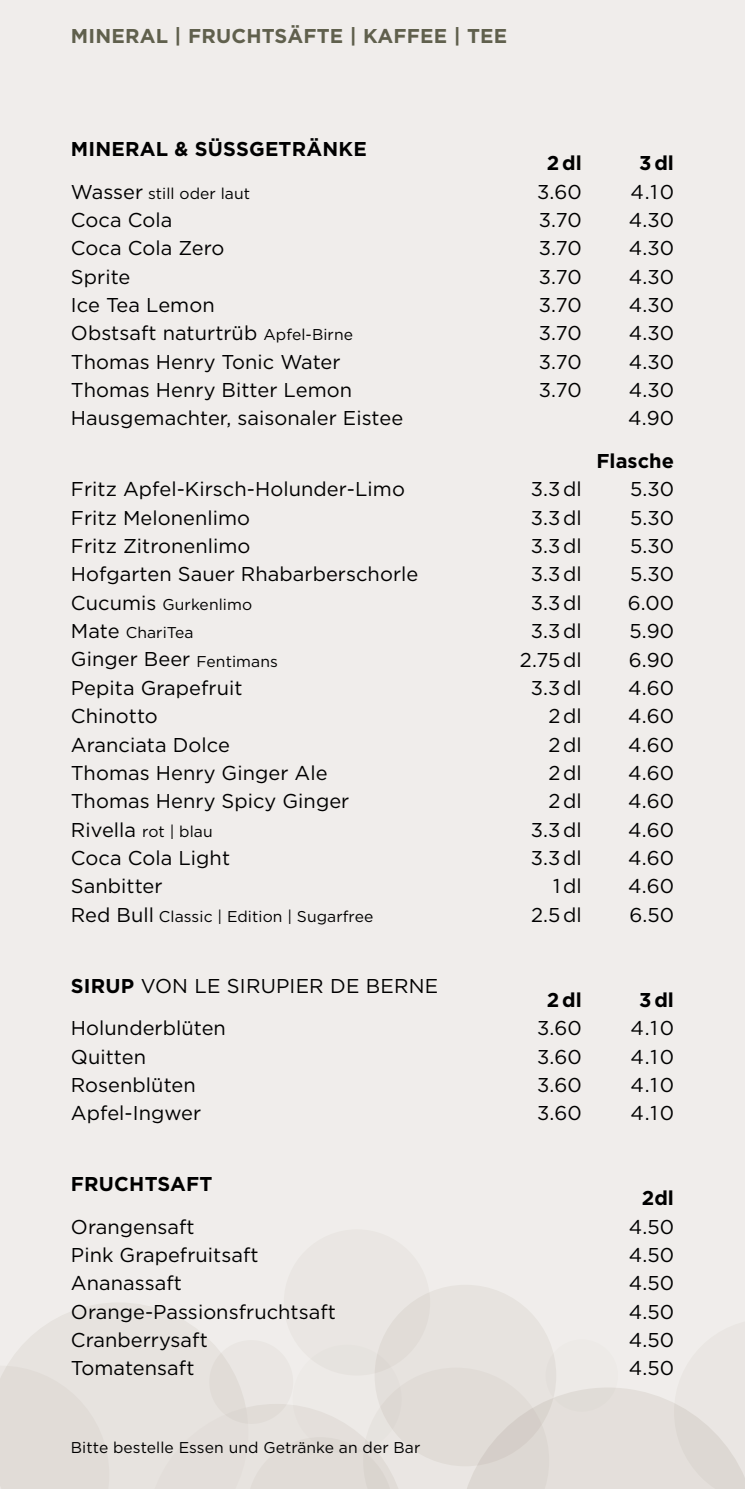
<style>
.page{position:relative;width:745px;height:1489px;background:#fff}
.page>*{position:absolute;margin:0;border:0;box-sizing:border-box;transform-origin:0 0}
.t1{font:20px "Gotham";letter-spacing:.005em;color:#000}
.t2{font:700 20px "Gotham";letter-spacing:.01em;color:#000}
.t3{font:700 20px "Gotham";letter-spacing:.01em;color:#60604d}
.t4{font:15.5px "Gotham";letter-spacing:.005em;color:#000}
.s1{font-size:20px}
.s2{font-size:15.5px}
.s3{font-weight:700}
</style>
<div class="page">
<div style="left:0;top:0;width:744px;height:1488px;background:#f0edeb"></div>
<p class="t3" style="left:71px;top:22px;width:437px">MINERAL | FRUCHTSÄFTE | KAFFEE | TEE</p>
<p class="t2" style="left:71px;top:136px;width:297px">MINERAL &amp; SÜSSGETRÄNKE</p>
<p class="t2" style="left:546px;top:150px;width:36px">2 dl</p>
<p class="t2" style="left:638px;top:150px;width:36px">3 dl</p>
<p class="t4" style="left:71px;top:183px;width:180px"><span class="s1">Wasser</span> still oder laut</p>
<p class="t1" style="left:536px;top:179px;width:46px">3.60</p>
<p class="t1" style="left:630px;top:179px;width:45px">4.10</p>
<p class="t1" style="left:71px;top:207px;width:103px">Coca Cola</p>
<p class="t1" style="left:538px;top:207px;width:44px">3.70</p>
<p class="t1" style="left:628px;top:207px;width:47px">4.30</p>
<p class="t1" style="left:71px;top:235px;width:155px">Coca Cola Zero</p>
<p class="t1" style="left:538px;top:235px;width:44px">3.70</p>
<p class="t1" style="left:628px;top:235px;width:47px">4.30</p>
<p class="t1" style="left:71px;top:264px;width:61px">Sprite</p>
<p class="t1" style="left:538px;top:264px;width:44px">3.70</p>
<p class="t1" style="left:628px;top:264px;width:47px">4.30</p>
<p class="t1" style="left:71px;top:292px;width:145px">Ice Tea Lemon</p>
<p class="t1" style="left:538px;top:292px;width:44px">3.70</p>
<p class="t1" style="left:628px;top:292px;width:47px">4.30</p>
<p class="t1" style="left:71px;top:320px;width:283px">Obstsaft naturtrüb <span class="s2">Apfel-Birne</span></p>
<p class="t1" style="left:538px;top:320px;width:44px">3.70</p>
<p class="t1" style="left:628px;top:320px;width:47px">4.30</p>
<p class="t1" style="left:71px;top:349px;width:271px">Thomas Henry Tonic Water</p>
<p class="t1" style="left:538px;top:349px;width:44px">3.70</p>
<p class="t1" style="left:628px;top:349px;width:47px">4.30</p>
<p class="t1" style="left:71px;top:377px;width:282px">Thomas Henry Bitter Lemon</p>
<p class="t1" style="left:538px;top:377px;width:44px">3.70</p>
<p class="t1" style="left:628px;top:377px;width:47px">4.30</p>
<p class="t1" style="left:71px;top:405px;width:333px">Hausgemachter, saisonaler Eistee</p>
<p class="t1" style="left:627px;top:405px;width:47px">4.90</p>
<p class="t2" style="left:596px;top:447px;width:79px">Flasche</p>
<p class="t1" style="left:71px;top:476px;width:335px">Fritz Apfel-Kirsch-Holunder-Limo</p>
<p class="t1" style="left:530px;top:476px;width:52px">3.3 dl</p>
<p class="t1" style="left:629px;top:476px;width:45px">5.30</p>
<p class="t1" style="left:71px;top:504px;width:180px">Fritz Melonenlimo</p>
<p class="t1" style="left:530px;top:505px;width:52px">3.3 dl</p>
<p class="t1" style="left:629px;top:505px;width:45px">5.30</p>
<p class="t1" style="left:71px;top:533px;width:181px">Fritz Zitronenlimo</p>
<p class="t1" style="left:530px;top:533px;width:52px">3.3 dl</p>
<p class="t1" style="left:629px;top:533px;width:45px">5.30</p>
<p class="t1" style="left:71px;top:561px;width:349px">Hofgarten Sauer Rhabarberschorle</p>
<p class="t1" style="left:530px;top:561px;width:52px">3.3 dl</p>
<p class="t1" style="left:629px;top:561px;width:45px">5.30</p>
<p class="t4" style="left:71px;top:594px;width:182px"><span class="s1">Cucumis</span> Gurkenlimo</p>
<p class="t1" style="left:530px;top:590px;width:52px">3.3 dl</p>
<p class="t1" style="left:627px;top:590px;width:48px">6.00</p>
<p class="t4" style="left:71px;top:622px;width:124px"><span class="s1">Mate</span> ChariTea</p>
<p class="t1" style="left:530px;top:618px;width:52px">3.3 dl</p>
<p class="t1" style="left:629px;top:618px;width:46px">5.90</p>
<p class="t1" style="left:71px;top:646px;width:208px">Ginger Beer <span class="s2">Fentimans</span></p>
<p class="t1" style="left:519px;top:646px;width:63px">2.75 dl</p>
<p class="t1" style="left:628px;top:646px;width:47px">6.90</p>
<p class="t1" style="left:71px;top:675px;width:173px">Pepita Grapefruit</p>
<p class="t1" style="left:530px;top:675px;width:52px">3.3 dl</p>
<p class="t1" style="left:627px;top:675px;width:47px">4.60</p>
<p class="t1" style="left:71px;top:703px;width:88px">Chinotto</p>
<p class="t1" style="left:548px;top:703px;width:35px">2 dl</p>
<p class="t1" style="left:627px;top:703px;width:47px">4.60</p>
<p class="t1" style="left:71px;top:731px;width:160px">Aranciata Dolce</p>
<p class="t1" style="left:548px;top:731px;width:35px">2 dl</p>
<p class="t1" style="left:627px;top:731px;width:47px">4.60</p>
<p class="t1" style="left:71px;top:760px;width:258px">Thomas Henry Ginger Ale</p>
<p class="t1" style="left:548px;top:760px;width:35px">2 dl</p>
<p class="t1" style="left:627px;top:760px;width:47px">4.60</p>
<p class="t1" style="left:71px;top:788px;width:280px">Thomas Henry Spicy Ginger</p>
<p class="t1" style="left:548px;top:788px;width:35px">2 dl</p>
<p class="t1" style="left:627px;top:788px;width:47px">4.60</p>
<p class="t4" style="left:71px;top:821px;width:143px"><span class="s1">Rivella</span> rot | blau</p>
<p class="t1" style="left:530px;top:816px;width:52px">3.3 dl</p>
<p class="t1" style="left:627px;top:816px;width:47px">4.60</p>
<p class="t1" style="left:71px;top:845px;width:160px">Coca Cola Light</p>
<p class="t1" style="left:530px;top:845px;width:52px">3.3 dl</p>
<p class="t1" style="left:627px;top:845px;width:47px">4.60</p>
<p class="t1" style="left:71px;top:873px;width:93px">Sanbitter</p>
<p class="t1" style="left:553px;top:873px;width:30px">1 dl</p>
<p class="t1" style="left:627px;top:873px;width:47px">4.60</p>
<p class="t4" style="left:71px;top:906px;width:303px"><span class="s1">Red Bull</span> Classic | Edition | Sugarfree</p>
<p class="t1" style="left:530px;top:901px;width:52px">2.5 dl</p>
<p class="t1" style="left:629px;top:901px;width:46px">6.50</p>
<p class="t1" style="left:71px;top:972px;width:368px"><span class="s3">SIRUP</span> VON LE SIRUPIER DE BERNE</p>
<p class="t2" style="left:546px;top:986px;width:36px">2 dl</p>
<p class="t2" style="left:638px;top:986px;width:36px">3 dl</p>
<p class="t1" style="left:71px;top:1015px;width:156px">Holunderblüten</p>
<p class="t1" style="left:536px;top:1015px;width:46px">3.60</p>
<p class="t1" style="left:630px;top:1015px;width:45px">4.10</p>
<p class="t1" style="left:71px;top:1043px;width:76px">Quitten</p>
<p class="t1" style="left:536px;top:1043px;width:46px">3.60</p>
<p class="t1" style="left:630px;top:1043px;width:45px">4.10</p>
<p class="t1" style="left:71px;top:1071px;width:126px">Rosenblüten</p>
<p class="t1" style="left:536px;top:1071px;width:46px">3.60</p>
<p class="t1" style="left:630px;top:1071px;width:45px">4.10</p>
<p class="t1" style="left:71px;top:1100px;width:132px">Apfel-Ingwer</p>
<p class="t1" style="left:536px;top:1100px;width:46px">3.60</p>
<p class="t1" style="left:630px;top:1100px;width:45px">4.10</p>
<p class="t2" style="left:71px;top:1170px;width:143px">FRUCHTSAFT</p>
<p class="t2" style="left:641px;top:1184px;width:34px">2dl</p>
<p class="t1" style="left:71px;top:1213px;width:125px">Orangensaft</p>
<p class="t1" style="left:628px;top:1213px;width:47px">4.50</p>
<p class="t1" style="left:71px;top:1242px;width:189px">Pink Grapefruitsaft</p>
<p class="t1" style="left:628px;top:1242px;width:47px">4.50</p>
<p class="t1" style="left:71px;top:1270px;width:112px">Ananassaft</p>
<p class="t1" style="left:628px;top:1270px;width:47px">4.50</p>
<p class="t1" style="left:71px;top:1298px;width:266px">Orange-Passionsfruchtsaft</p>
<p class="t1" style="left:628px;top:1298px;width:47px">4.50</p>
<p class="t1" style="left:71px;top:1327px;width:138px">Cranberrysaft</p>
<p class="t1" style="left:628px;top:1327px;width:47px">4.50</p>
<p class="t1" style="left:71px;top:1355px;width:125px">Tomatensaft</p>
<p class="t1" style="left:628px;top:1355px;width:47px">4.50</p>
<p class="t4" style="left:71px;top:1437px;width:351px">Bitte bestelle Essen und Getränke an der Bar</p>
</div>
